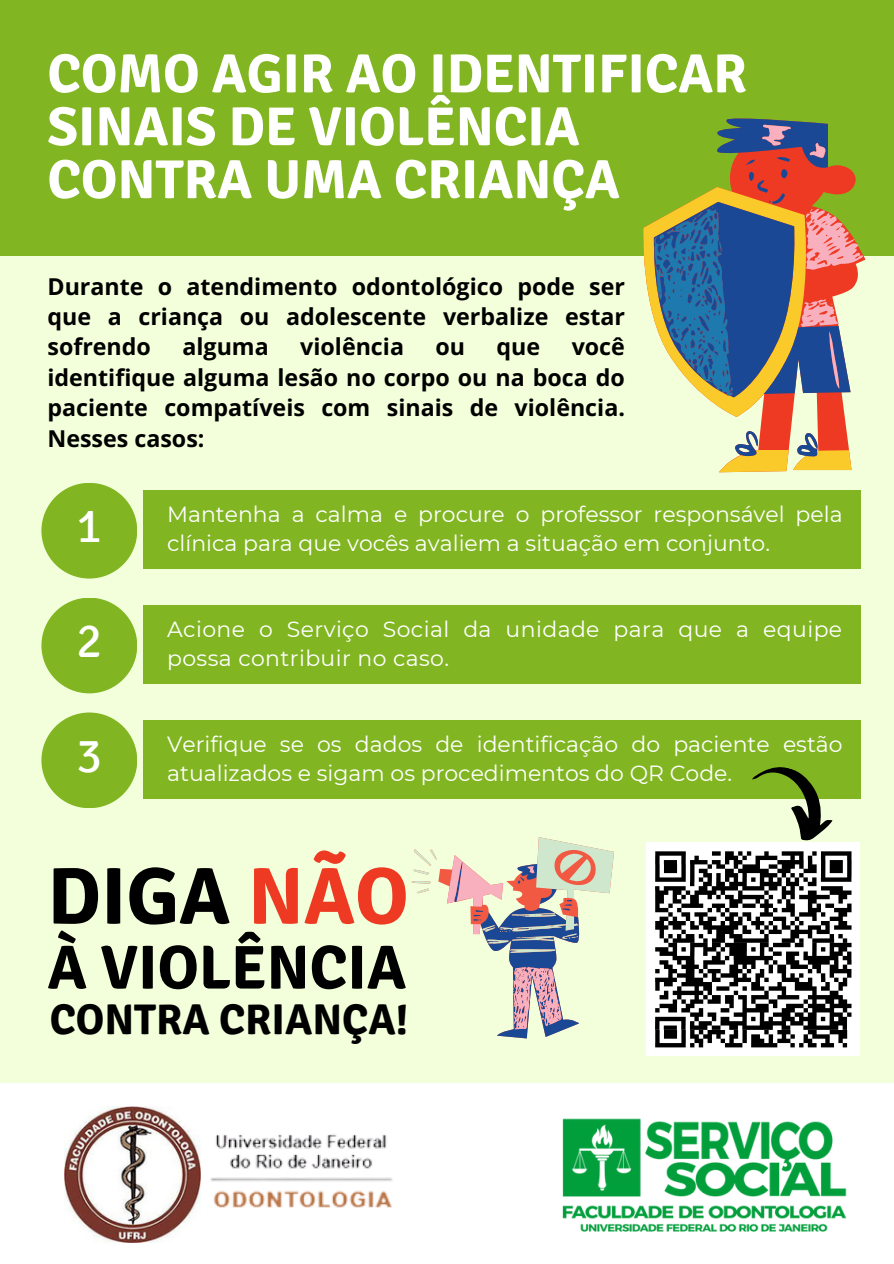
<style>
.page{position:relative;width:894px;height:1264px;background:#fff}
.page>*{position:absolute;margin:0;border:0;box-sizing:border-box;transform-origin:0 0}
.t1{font:700 80.25px "Signika";color:#000}
.t2{font:700 61.8px "Signika";color:#000}
.t3{font:700 54.75px/52.8px "Signika";color:#fff}
.t4{font:48.15px "Signika";color:#fff}
.t5{font:700 42.75px "Signika";color:#000}
.t6{font:700 23.25px/30.3px "Open Sans";color:#000;text-align:justify}
.t7{font:21.9px/29.2px "Montserrat";color:#fff}
.t8{font:21.9px/29.2px "Montserrat";letter-spacing:.02em;color:#fff}
.s1{color:#ee3a23}
</style>
<div class="page">
<div style="left:0;top:0;width:893px;height:1262px;background:#f2ffda"></div>
<div style="left:0;top:0;width:893px;height:256px;background:#81b622"></div>
<svg style="left:643px;top:223px;width:208px;height:249px"></svg>
<svg style="left:651px;top:118px;width:199px;height:338px"></svg>
<svg style="left:761px;top:125px;width:101px;height:264px"></svg>
<div style="left:143px;top:490px;width:717px;height:79px;background:#81b622"></div>
<svg style="left:41px;top:483px;width:96px;height:95px;fill:#81b622"></svg>
<svg style="left:411px;top:837px;width:203px;height:201px"></svg>
<div style="left:0;top:1083px;width:893px;height:180px;background:#fff"></div>
<div style="left:646px;top:842px;width:214px;height:214px;background:#fff"></div>
<svg style="left:655px;top:851px;width:197px;height:197px"></svg>
<div style="left:143px;top:605px;width:717px;height:79px;background:#81b622"></div>
<svg style="left:41px;top:598px;width:96px;height:95px;fill:#81b622"></svg>
<div style="left:143px;top:720px;width:717px;height:78px;background:#81b622"></div>
<svg style="left:41px;top:712px;width:96px;height:96px;fill:#81b622"></svg>
<svg style="left:752px;top:767px;width:80px;height:73px"></svg>
<img style="left:562px;top:1118px;width:285px;height:114px">
<img style="left:115px;top:1134px;width:278px;height:109px">
<img style="left:64px;top:1106px;width:136px;height:136px">
<h4 class="t3" style="left:47px;top:48px;width:700px">COMO AGIR AO IDENTIFICAR<br>SINAIS DE VIOLÊNCIA<br>CONTRA UMA CRIANÇA</h4>
<p class="t6" style="left:47px;top:270px;width:579px">Durante o atendimento odontológico pode ser que a criança ou adolescente verbalize estar sofrendo</p>
<p class="t6" style="left:47px;top:331px;width:579px;text-indent:524px">você identifique alguma lesão no corpo ou na boca do paciente compatíveis com sinais de violência.<br>Nesses casos:</p>
<p class="t6" style="left:182px;top:331px;width:88px">alguma</p>
<p class="t6" style="left:300px;top:331px;width:105px">violência</p>
<p class="t6" style="left:435px;top:331px;width:31px">ou</p>
<p class="t6" style="left:496px;top:331px;width:45px">que</p>
<p class="t4" style="left:76px;top:497px;width:27px">1</p>
<p class="t4" style="left:76px;top:611px;width:27px">2</p>
<p class="t4" style="left:76px;top:726px;width:27px">3</p>
<h2 class="t7" style="left:167px;top:499px;width:676px">Mantenha a calma e procure o professor responsável pela clínica para que vocês avaliem a situação em conjunto.</h2>
<h1 class="t8" style="left:167px;top:614px;width:676px">Acione o Serviço Social da unidade para que a equipe possa contribuir no caso.</h1>
<p class="t7" style="left:167px;top:729px;width:676px">Verifique se os dados de identificação do paciente estão atualizados e sigam os procedimentos do QR Code.</p>
<h5 class="t1" style="left:47px;top:847px;width:362px">DIGA <span class="s1">NÃO</span></h5>
<p class="t2" style="left:47px;top:930px;width:360px">À VIOLÊNCIA</p>
<p class="t5" style="left:50px;top:993px;width:360px">CONTRA CRIANÇA!</p>
</div>
